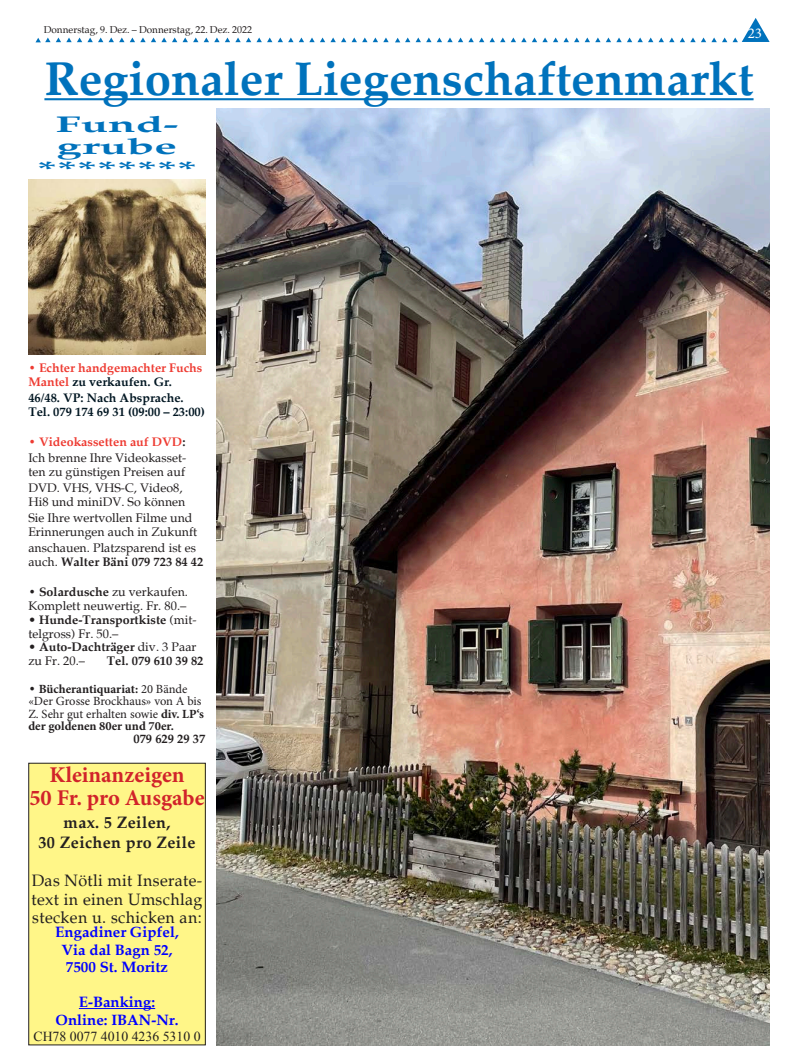
<style>
.page{position:relative;width:798px;height:1063px;background:#fff}
.page>*{position:absolute;margin:0;border:0;box-sizing:border-box;transform-origin:0 0}
.t1{font:700 47.5px "Palatia";color:#0072bc}
.t2{font:700 22.5px "Minion Pro";color:#d1232a}
.Seitenrubrik{font:700 22.5px/22.5px "Palatia";color:#0072bc;scale:2 1}
.t3{font:16.5px/18.8px "Palatia";letter-spacing:.02em;color:#231f20;text-align:justify}
.t4{font:700 16.5px "Palatia";letter-spacing:.02em;color:#231f20}
.t5{font:700 15px "Palatia";color:#00f}
.t6{font:15px "Minion Pro";color:#fff}
.t7{font:13.75px "Times New Roman";color:#231f20}
.t8{font:12.5px/15px "Palatia";color:#231f20}
.t9{font:12.5px/12.5px "Minion Pro";letter-spacing:-.005em;color:#231f20}
.t10{font:700 12.5px/15px "Palatia";color:#011622}
.t11{font:700 12.5px "Palatia";color:#231f20}
.t12{font:10px "Palatia";color:#231f20}
.s1{color:#ee3b32}
.s2{font-weight:700;color:#ee3b32}
.s3{font-weight:700}
.s4{font-family:"Palatia";font-weight:700}
</style>
<div class="page">
<svg style="left:669px;top:38px;width:15px;height:4px"></svg>
<svg style="left:595px;top:38px;width:68px;height:4px"></svg>
<svg style="left:574px;top:38px;width:15px;height:4px"></svg>
<svg style="left:500px;top:38px;width:68px;height:4px"></svg>
<svg style="left:479px;top:38px;width:15px;height:4px"></svg>
<svg style="left:690px;top:18px;width:79px;height:24px"></svg>
<svg style="left:395px;top:38px;width:78px;height:4px"></svg>
<svg style="left:320px;top:38px;width:68px;height:4px"></svg>
<svg style="left:225px;top:38px;width:89px;height:4px"></svg>
<svg style="left:130px;top:38px;width:89px;height:4px"></svg>
<svg style="left:35px;top:38px;width:89px;height:4px"></svg>
<hr style="left:44px;top:98px;width:709px;height:2px;background:#0072bc">
<img style="left:216px;top:109px;width:553px;height:936px">
<div style="left:29px;top:763px;width:176px;height:282px;background:#fff688"></div>
<div style="left:28px;top:763px;width:178px;height:282px;border:1px solid #231f20"></div>
<hr style="left:79px;top:1008px;width:76px;height:1px;background:#00f">
<img style="left:28px;top:180px;width:178px;height:175px">
<p class="t12" style="left:44px;top:23px;width:210px">Donnerstag, 9. Dez. – Donnerstag, 22. Dez. 2022</p>
<p class="t1" style="left:44px;top:50px;width:710px">Regionaler Liegenschaftenmarkt</p>
<p class="Seitenrubrik" style="left:56px;top:113px;width:63px">Fund&shy;grube</p>
<p class="Seitenrubrik" style="left:37px;top:158px;width:81px">********</p>
<p class="t6" style="left:747px;top:23px;width:16px">23</p>
<p class="t10" style="left:28px;top:360px;width:175px"><span class="s1">• Echter handgemachter Fuchs<br>Mantel</span> zu verkaufen. Gr.<br>46/48. VP: Nach Absprache.</p>
<p class="t10" style="left:28px;top:405px;width:178px">Tel. 079 174 69 31 (09:00 – 23:00)</p>
<p class="t8" style="left:28px;top:435px;width:176px"><span class="s2">• Videokassetten auf DVD</span><span class="s3">:<br></span>Ich brenne Ihre Videokasset&shy;ten zu günstigen Preisen auf<br>DVD. VHS, VHS-C, Video8,<br>Hi8 und miniDV. So können<br>Sie Ihre wertvollen Filme und<br>Erinnerungen auch in Zukunft anschauen. Platzsparend ist es auch. <span class="s3">Walter Bäni 079 723 84 42</span></p>
<p class="t8" style="left:28px;top:585px;width:161px;line-height:13.8px"><span class="s3">• Solardusche</span> zu verkaufen.<br>Komplett neuwertig. Fr. 80.–</p>
<p class="t8" style="left:28px;top:613px;width:170px;line-height:13.8px">• <span class="s3">Hunde-Transportkiste</span> (mit&shy;telgross) Fr. 50.–</p>
<p class="t8" style="left:28px;top:640px;width:169px;line-height:13.8px">• <span class="s3">Auto-Dachträger</span> div. 3 Paar zu Fr. 20.–</p>
<p class="t11" style="left:107px;top:653px;width:98px">Tel. 079 610 39 82</p>
<p class="t9" style="left:28px;top:683px;width:177px"><span class="s4">•</span> <span class="s3">Bücherantiquariat:</span> 20 Bände «Der Grosse Brockhaus» von A bis<br>Z. Sehr gut erhalten sowie <span class="s3">div. LP‘s der goldenen 80er und 70er.</span></p>
<p class="t11" style="left:133px;top:731px;width:73px">079 629 29 37</p>
<p class="t2" style="left:49px;top:759px;width:136px">Kleinanzeigen</p>
<p class="t2" style="left:29px;top:782px;width:177px">50 Fr. pro Ausgabe</p>
<p class="t4" style="left:64px;top:813px;width:108px">max. 5 Zeilen,</p>
<p class="t4" style="left:39px;top:833px;width:158px">30 Zeichen pro Zeile</p>
<p class="t3" style="left:31px;top:871px;width:172px">Das Nötli mit Inserate&shy;text in einen Umschlag stecken u. schicken an:</p>
<p class="t5" style="left:55px;top:923px;width:125px">Engadiner Gipfel,</p>
<p class="t5" style="left:62px;top:940px;width:112px">Via dal Bagn 52,</p>
<p class="t5" style="left:66px;top:958px;width:104px">7500 St. Moritz</p>
<p class="t5" style="left:79px;top:993px;width:78px">E-Banking:</p>
<p class="t5" style="left:55px;top:1010px;width:124px">Online: IBAN-Nr.</p>
<p class="t7" style="left:33px;top:1027px;width:168px">CH78 0077 4010 4236 5310 0</p>
</div>
